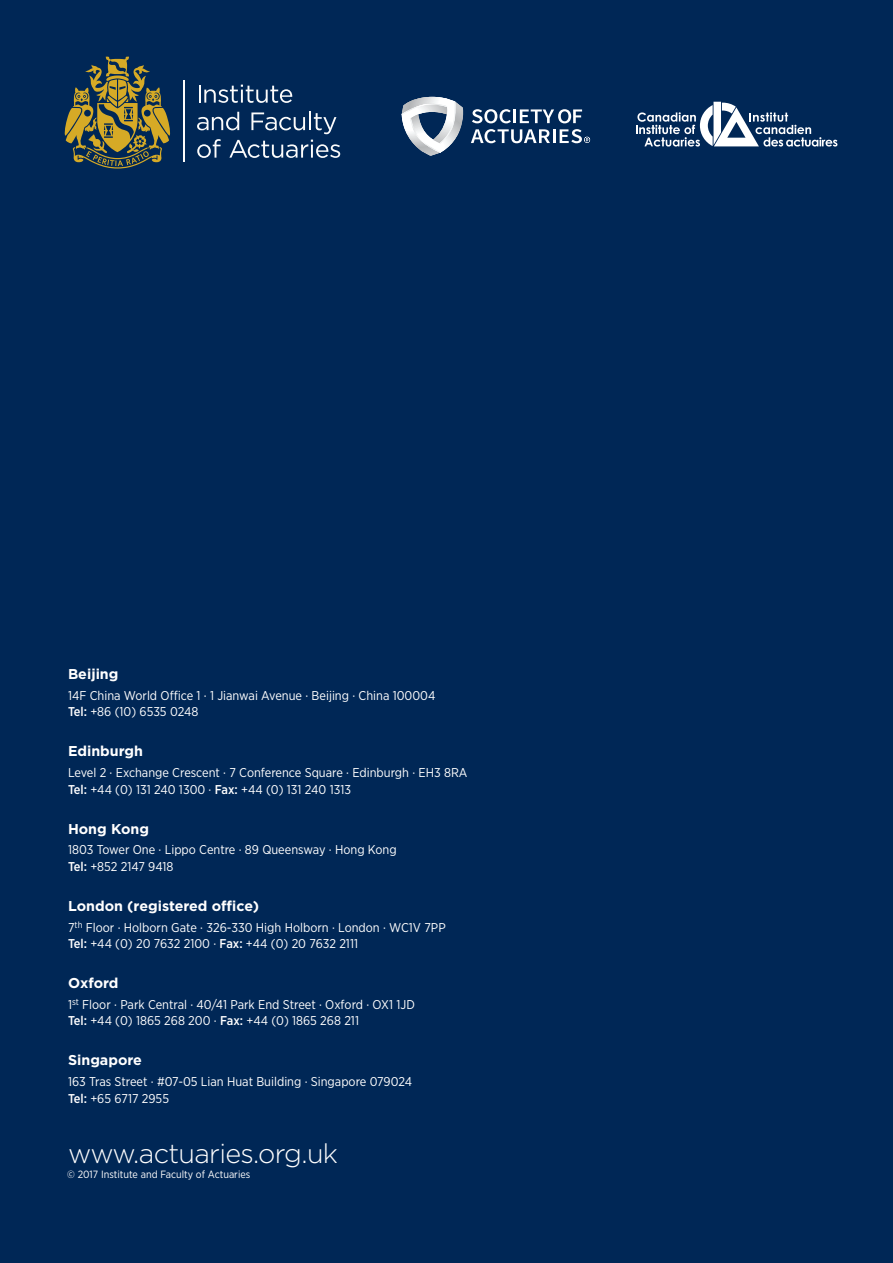
<style>
.page{position:relative;width:893px;height:1263px;background:#002756}
.page>*{position:absolute;margin:0;border:0;box-sizing:border-box;transform-origin:0 0}
.web_address{font:300 27px "Gotham";letter-spacing:-.025em;color:#fff}
.IFOA_office_sub_titl{font:700 14.25px "Gotham";color:#fff}
.IFOA_address___conta{font:12.75px/16.5px "Gotham Narrow";color:#fff}
.copyright_line{font:10.5px "Gotham Narrow";color:#fff}
.s1{font-weight:500}
</style>
<div class="page">
<svg style="left:199px;top:85px;width:93px;height:18px"></svg>
<svg style="left:197px;top:112px;width:42px;height:18px"></svg>
<svg style="left:251px;top:112px;width:85px;height:22px"></svg>
<svg style="left:197px;top:139px;width:24px;height:19px"></svg>
<svg style="left:229px;top:140px;width:111px;height:18px"></svg>
<svg style="left:65px;top:57px;width:106px;height:112px"></svg>
<hr style="left:184px;top:80px;width:1px;height:81px;background:#fcfcfc">
<svg style="left:636px;top:102px;width:201px;height:45px"></svg>
<svg style="left:472px;top:109px;width:39px;height:14px"></svg>
<hr style="left:513px;top:109px;width:3px;height:14px;background:#fff">
<svg style="left:520px;top:109px;width:62px;height:14px"></svg>
<svg style="left:401px;top:97px;width:63px;height:59px"></svg>
<svg style="left:471px;top:129px;width:119px;height:14px"></svg>
<p class="IFOA_office_sub_titl" style="left:68px;top:664px;width:52px">Beijing</p>
<p class="IFOA_address___conta" style="left:68px;top:687px;width:369px">14F China World Office 1 · 1 Jianwai Avenue · Beijing · China 100004<br><span class="s1">Tel:</span> +86 (10) 6535 0248</p>
<p class="IFOA_office_sub_titl" style="left:68px;top:742px;width:77px">Edinburgh</p>
<p class="IFOA_address___conta" style="left:68px;top:764px;width:401px">Level 2 · Exchange Crescent · 7 Conference Square · Edinburgh · EH3 8RA<br><span class="s1">Tel:</span> +44 (0) 131 240 1300 · <span class="s1">Fax:</span> +44 (0) 131 240 1313</p>
<p class="IFOA_office_sub_titl" style="left:68px;top:819px;width:82px">Hong Kong</p>
<p class="IFOA_address___conta" style="left:68px;top:841px;width:330px">1803 Tower One · Lippo Centre · 89 Queensway · Hong Kong<br><span class="s1">Tel:</span> +852 2147 9418</p>
<p class="IFOA_office_sub_titl" style="left:68px;top:896px;width:193px">London (registered office)</p>
<p class="IFOA_address___conta" style="left:68px;top:919px;width:379px">7<sup>th</sup> Floor · Holborn Gate · 326-330 High Holborn · London · WC1V 7PP<br><span class="s1">Tel:</span> +44 (0) 20 7632 2100 · <span class="s1">Fax:</span> +44 (0) 20 7632 2111</p>
<p class="IFOA_office_sub_titl" style="left:68px;top:974px;width:52px">Oxford</p>
<p class="IFOA_address___conta" style="left:68px;top:996px;width:348px">1<sup>st</sup> Floor · Park Central · 40/41 Park End Street · Oxford · OX1 1JD<br><span class="s1">Tel:</span> +44 (0) 1865 268 200 · <span class="s1">Fax:</span> +44 (0) 1865 268 211</p>
<p class="IFOA_office_sub_titl" style="left:68px;top:1051px;width:75px">Singapore</p>
<p class="IFOA_address___conta" style="left:68px;top:1073px;width:346px">163 Tras Street · #07-05 Lian Huat Building · Singapore 079024<br><span class="s1">Tel:</span> +65 6717 2955</p>
<p class="web_address" style="left:68px;top:1136px;width:271px">www.actuaries.org.uk</p>
<p class="copyright_line" style="left:67px;top:1168px;width:184px">© 2017 Institute and Faculty of Actuaries</p>
</div>
